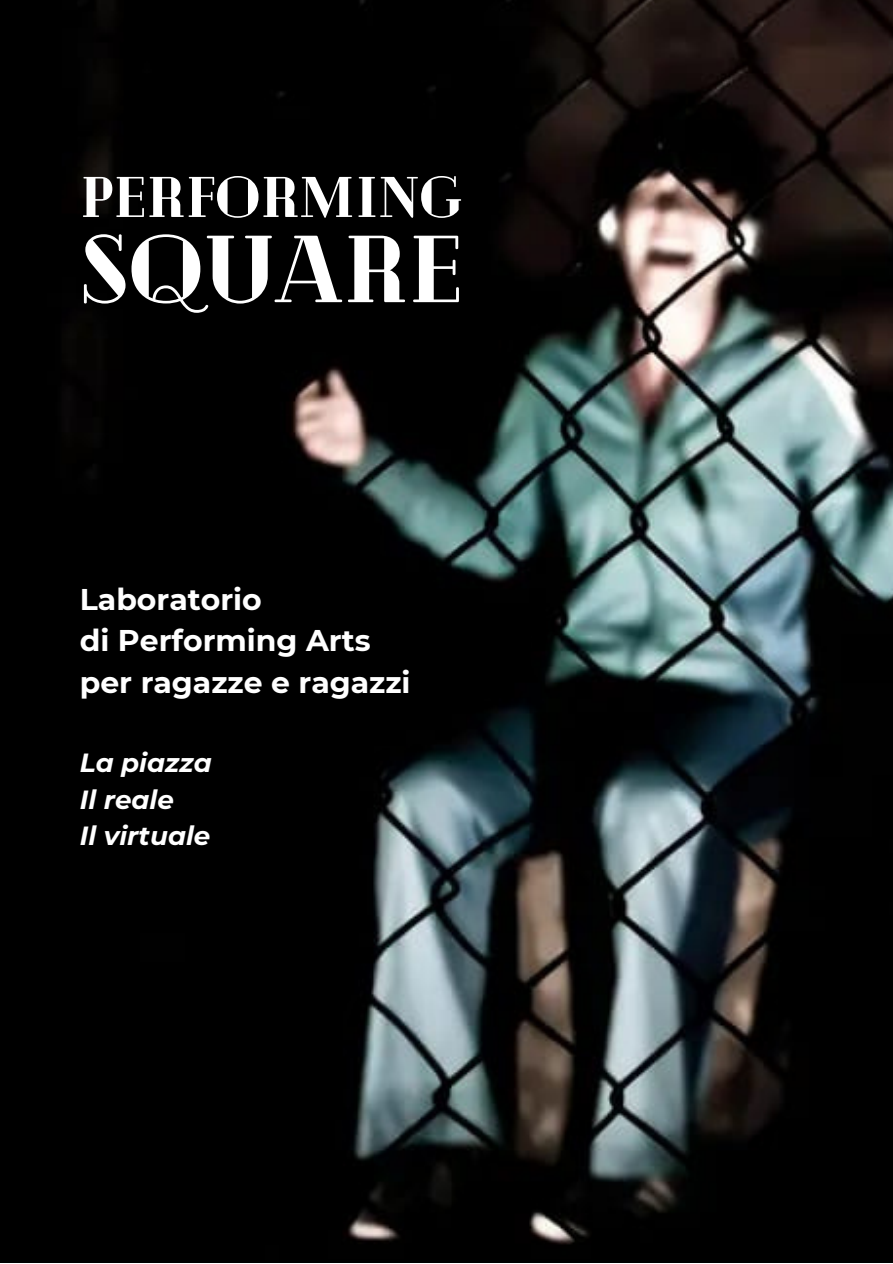
<style>
.page{position:relative;width:893px;height:1264px;background:#fff}
.page>*{position:absolute;margin:0;border:0;box-sizing:border-box;transform-origin:0 0}
.t1{font:900 94.95px "Cheque";color:#fff}
.t2{font:900 57.15px "Cheque";color:#fff}
.t3{font:700 29.85px "Montserrat";color:#fff}
.t4{font:italic 700 26.25px "Montserrat";color:#fff}
</style>
<div class="page">
<img style="left:0;top:0;width:892px;height:1262px">
<p class="t2" style="left:80px;top:160px;width:383px">PERFORMING</p>
<p class="t1" style="left:80px;top:207px;width:384px">SQUARE</p>
<p class="t3" style="left:80px;top:581px;width:183px">Laboratorio</p>
<p class="t3" style="left:80px;top:622px;width:292px">di Performing Arts</p>
<p class="t3" style="left:80px;top:663px;width:332px">per ragazze e ragazzi</p>
<p class="t4" style="left:80px;top:747px;width:133px">La piazza</p>
<p class="t4" style="left:80px;top:783px;width:96px">Il reale</p>
<p class="t4" style="left:80px;top:819px;width:132px">Il virtuale</p>
</div>
